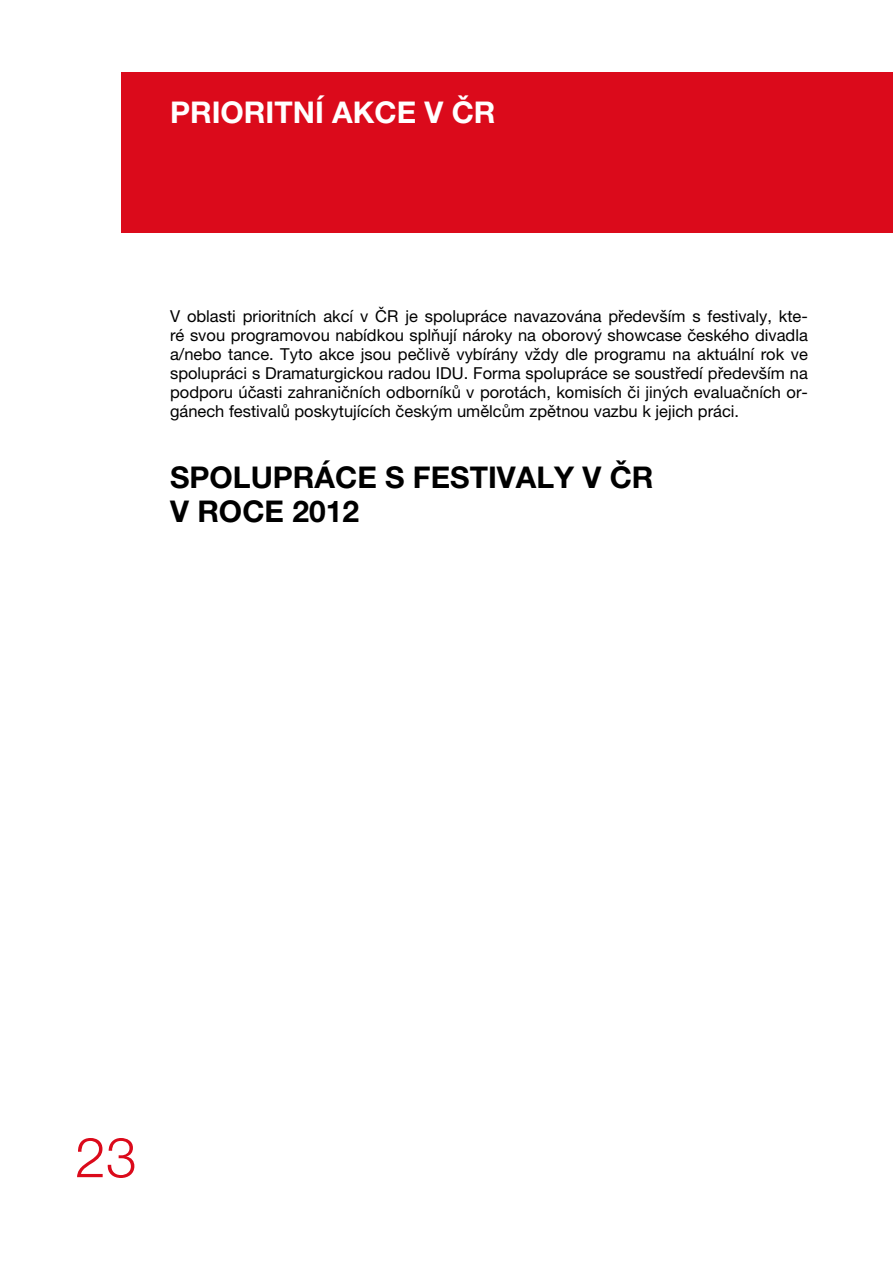
<style>
.page{position:relative;width:893px;height:1263px;background:#fff}
.page>*{position:absolute;margin:0;border:0;box-sizing:border-box;transform-origin:0 0}
.t1{font:300 55.5px "Helvetica Neue LT Pro";color:#db0a1b}
.t2{font:700 30px/34.5px "Helvetica Neue LT Pro";color:#000}
.t3{font:700 30px "Helvetica Neue LT Pro";color:#fff}
.t4{font:16.5px/18.9px "Helvetica Neue LT Pro";color:#000;text-align:justify}
</style>
<div class="page">
<div style="left:121px;top:72px;width:772px;height:161px;background:#db0a1b"></div>
<h2 class="t3" style="left:170px;top:94px;width:304px">PRIORITNÍ AKCE V ČR</h2>
<p class="t4" style="left:170px;top:307px;width:639px">V oblasti prioritních akcí v ČR je spolupráce navazována především s festivaly, kte&shy;ré svou programovou nabídkou splňují nároky na oborový showcase českého divadla a/nebo tance. Tyto akce jsou pečlivě vybírány vždy dle programu na aktuální rok ve spolupráci s Dramaturgickou radou IDU. Forma spolupráce se soustředí především na podporu účasti zahraničních odborníků v porotách, komisích či jiných evaluačních or&shy;gánech festivalů poskytujících českým umělcům zpětnou vazbu k jejich práci.</p>
<h2 class="t2" style="left:170px;top:459px;width:124px">SPOLUPRÁ</h2>
<h2 class="t2" style="left:170px;top:459px;width:485px;text-indent:165px">CE S FESTIVALY V ČR<br>V ROCE 2012</h2>
<h1 class="t1" style="left:75px;top:1123px;width:63px">23</h1>
</div>
